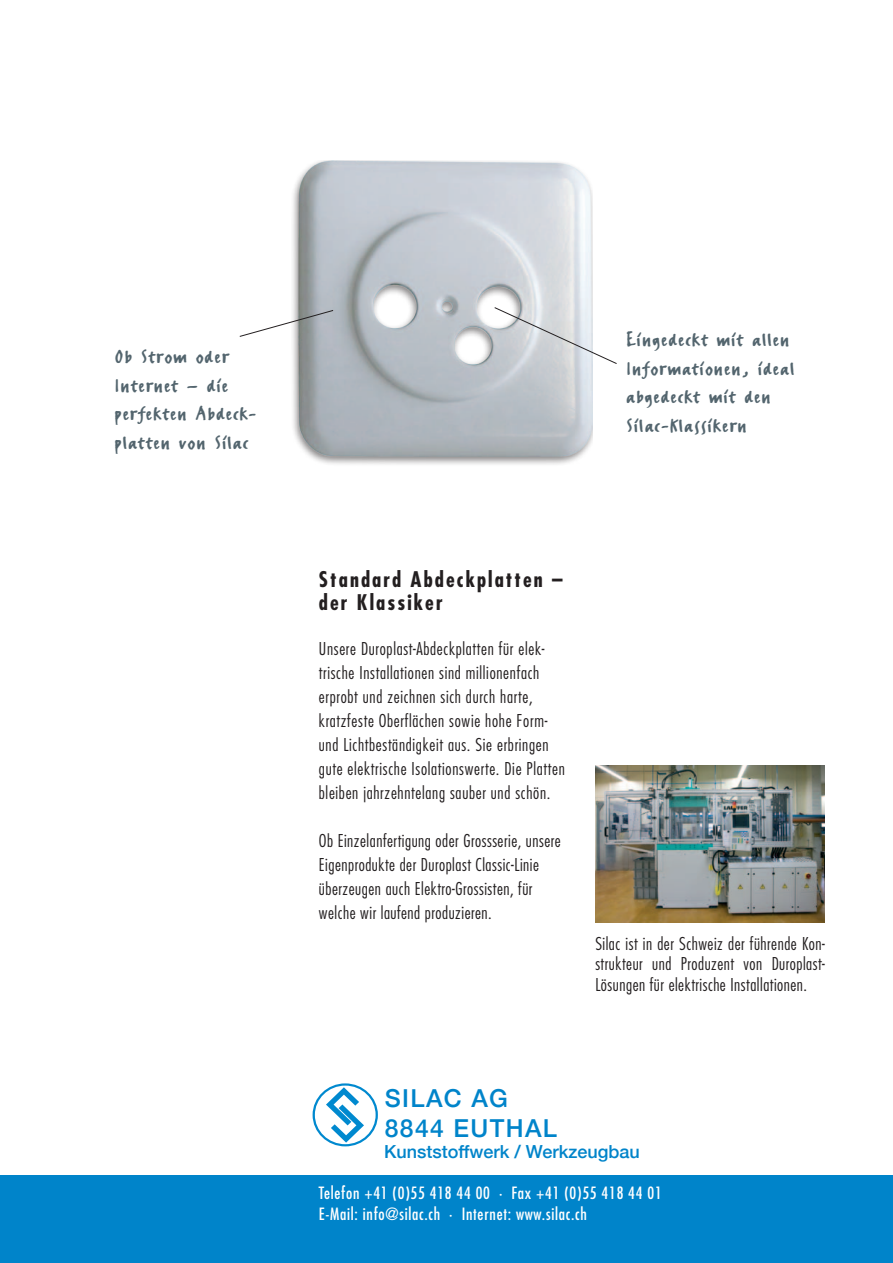
<style>
.page{position:relative;width:893px;height:1263px;background:#fff}
.page>*{position:absolute;margin:0;border:0;box-sizing:border-box;transform-origin:0 0}
.t1{font:500 24.75px/30px "Helvetica Neue";letter-spacing:.055em;color:#0084ca}
.t2{font:22.5px/28.5px "FF Erikrighthand";letter-spacing:.07em;color:#53656e}
.t3{font:700 condensed 21px/22.5px "Futura";letter-spacing:.1em;color:#231f20}
.t4{font:500 18px "Helvetica Neue";color:#0084ca}
.t5{font:300 condensed 17.25px/24px "Futura";letter-spacing:.04em;color:#231f20}
.t6{font:condensed 16.5px/21px "Futura";letter-spacing:.045em;color:#fff}
</style>
<div class="page">
<div style="left:290px;top:160px;width:302px;height:307px;background:#231f20;opacity:.55"></div>
<img style="left:299px;top:160px;width:293px;height:296px">
<div style="left:0;top:1175px;width:893px;height:88px;background:#0084ca"></div>
<svg style="left:313px;top:1083px;width:65px;height:63px"></svg>
<img style="left:595px;top:765px;width:230px;height:157px">
<svg style="left:494px;top:307px;width:123px;height:57px"></svg>
<svg style="left:239px;top:310px;width:95px;height:27px"></svg>
<h2 class="t2" style="left:115px;top:342px;width:143px">Ob Strom oder<br>Internet – die perfekten Abdeck&shy;platten von Silac</h2>
<h2 class="t2" style="left:626px;top:325px;width:169px">Eingedeckt mit allen<br>Informationen, ideal abgedeckt mit den<br>Silac-Klassikern</h2>
<p class="t3" style="left:319px;top:568px;width:245px">Standard Abdeckplatten – der Klassiker</p>
<p class="t5" style="left:319px;top:636px;width:247px">Unsere Duroplast-Abdeckplatten für elek&shy;trische Installationen sind millionenfach erprobt und zeichnen sich durch harte, kratzfeste Oberflächen sowie hohe Form&shy;und Lichtbeständigkeit aus. Sie erbringen gute elektrische Isolationswerte. Die Platten bleiben jahrzehntelang sauber und schön.</p>
<p class="t5" style="left:319px;top:828px;width:243px">Ob Einzelanfertigung oder Grossserie, unsere Eigenprodukte der Duroplast Classic-Linie überzeugen auch Elektro-Grossisten, für welche wir laufend produzieren.</p>
<p class="t5" style="left:595px;top:932px;width:231px;line-height:20.7px;text-align:justify">Silac ist in der Schweiz der führende Kon&shy;strukteur und Produzent von Duroplast-Lösungen für elektrische Installationen.</p>
<h1 class="t1" style="left:385px;top:1081px;width:174px">SILAC AG<br>8844 EUTHAL</h1>
<p class="t4" style="left:384px;top:1137px;width:257px">Kunststoffwerk / Werkzeugbau</p>
<p class="t6" style="left:319px;top:1182px;width:344px">Telefon +41 (0)55 418 44 00 · Fax +41 (0)55 418 44 01<br>E-Mail: info@silac.ch · Internet: www.silac.ch</p>
</div>
